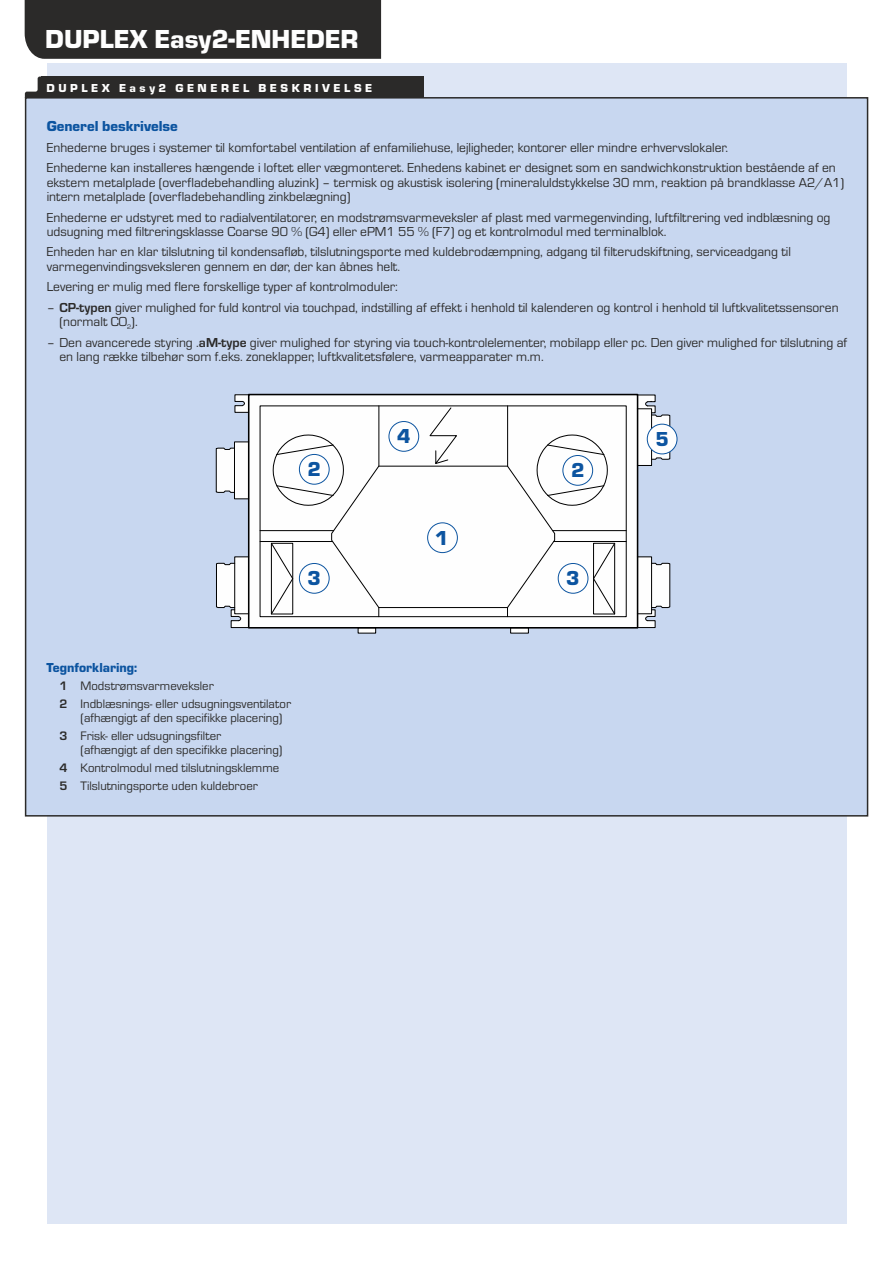
<style>
.page{position:relative;width:893px;height:1263px;background:#fff}
.page>*{position:absolute;margin:0;border:0;box-sizing:border-box;transform-origin:0 0}
.t1{font:27px "Eurostile TEE Blac";color:#fefefe}
.t2{font:21px "Eurostile TEE Blac";color:#0c54a0}
.t3{font:15px "Eurostile TEE Blac";color:#0c54a0}
.t4{font:13.5px/14.5px "Eurostile TEE";color:#2b2a29}
.t5{font:13.5px "Eurostile TEE Blac";color:#0c54a0}
.t6{font:12.75px/18px "Eurostile TEE";color:#2b2a29}
.t7{font:12px "Eurostile TEE Blac";letter-spacing:.3em;color:#fefefe}
.s1{font-weight:700}
</style>
<div class="page">
<div style="left:47px;top:63px;width:799px;height:1160px;background:#dee6f5"></div>
<div style="left:24px;top:96px;width:845px;height:721px;background:#c8d7f0"></div>
<svg style="left:25px;top:77px;width:16px;height:21px"></svg>
<div style="left:41px;top:77px;width:383px;height:21px;background:#2b2a29"></div>
<div style="left:25px;top:0;width:356px;height:59px;background:#2b2a29"></div>
<svg style="left:216px;top:395px;width:454px;height:238px;background:#d3dae6"></svg>
<hr style="left:260px;top:541px;width:73px;height:1px;background:#000">
<hr style="left:260px;top:530px;width:74px;height:1px;background:#000">
<svg style="left:216px;top:447px;width:18px;height:46px"></svg>
<div style="left:234px;top:442px;width:15px;height:57px;border:1px solid #000"></div>
<svg style="left:234px;top:394px;width:15px;height:19px"></svg>
<div style="left:234px;top:556px;width:15px;height:58px;border:1px solid #000"></div>
<svg style="left:216px;top:563px;width:33px;height:65px;background:#d5d8dc"></svg>
<div style="left:510px;top:627px;width:19px;height:6px;border:1px solid #000"></div>
<svg style="left:270px;top:394px;width:400px;height:234px;background:#eeeff0"></svg>
<div style="left:427px;top:522px;width:31px;height:31px;background:#fefefe;border:1px solid #0c54a0;border-radius:50%"></div>
<div style="left:299px;top:454px;width:31px;height:31px;background:#fefefe;border:1px solid #0c54a0;border-radius:50%"></div>
<div style="left:299px;top:563px;width:31px;height:31px;background:#fefefe;border:1px solid #0c54a0;border-radius:50%"></div>
<div style="left:647px;top:424px;width:30px;height:30px;background:#fefefe;border:1px solid #0c54a0;border-radius:50%"></div>
<div style="left:389px;top:421px;width:30px;height:31px;background:#fefefe;border:1px solid #0c54a0;border-radius:50%"></div>
<div style="left:562px;top:455px;width:31px;height:31px;background:#fefefe;border:1px solid #0c54a0;border-radius:50%"></div>
<div style="left:558px;top:563px;width:30px;height:31px;background:#fefefe;border:1px solid #0c54a0;border-radius:50%"></div>
<h1 class="t1" style="left:45px;top:30px;width:315px">DUPLEX Easy2-ENHEDER</h1>
<p class="t7" style="left:46px;top:84px;width:327px">DUPLEX Easy2 GENEREL BESKRIVELSE</p>
<p class="t3" style="left:47px;top:121px;width:133px">Generel beskrivelse</p>
<p class="t4" style="left:47px;top:139px;width:791px;line-height:20.4px">Enhederne bruges i systemer til komfortabel ventilation af enfamiliehuse, lejligheder, kontorer eller mindre erhvervslokaler.<br>Enhederne kan installeres hængende i loftet eller vægmonteret. Enhedens kabinet er designet som en sandwichkonstruktion bestående af en</p>
<p class="t4" style="left:47px;top:176px;width:799px">ekstern metalplade (overfladebehandling aluzink) – termisk og akustisk isolering (mineraluldstykkelse 30 mm, reaktion på brandklasse A2/A1) intern metalplade (overfladebehandling zinkbelægning)</p>
<p class="t4" style="left:47px;top:211px;width:785px">Enhederne er udstyret med to radialventilatorer, en modstrømsvarmeveksler af plast med varmegenvinding, luftfiltrering ved indblæsning og udsugning med filtreringsklasse Coarse 90 % (G4) eller ePM1 55 % (F7) og et kontrolmodul med terminalblok.</p>
<p class="t4" style="left:47px;top:246px;width:746px">Enheden har en klar tilslutning til kondensafløb, tilslutningsporte med kuldebrodæmpning, adgang til filterudskiftning, serviceadgang til varmegenvindingsveksleren gennem en dør, der kan åbnes helt.</p>
<p class="t4" style="left:47px;top:281px;width:353px">Levering er mulig med flere forskellige typer af kontrolmoduler:</p>
<p class="t4" style="left:59px;top:301px;width:781px;text-indent:-13px">– <span class="s1">CP-typen</span> giver mulighed for fuld kontrol via touchpad, indstilling af effekt i henhold til kalenderen og kontrol i henhold til luftkvalitetssensoren (normalt CO ).<sub>2</sub></p>
<p class="t4" style="left:59px;top:336px;width:789px;text-indent:-13px">– Den avancerede styring .<span class="s1">aM-type</span> giver mulighed for styring via touch-kontrolelementer, mobilapp eller pc. Den giver mulighed for tilslutning af en lang række tilbehør som f.eks. zoneklapper, luftkvalitetsfølere, varmeapparater m.m.</p>
<h2 class="t2" style="left:308px;top:462px;width:15px">2</h2>
<h2 class="t2" style="left:307px;top:571px;width:15px">3</h2>
<p class="t5" style="left:47px;top:663px;width:92px">Tegnforklaring:</p>
<p class="t6" style="left:60px;top:678px;width:233px"><span class="s1">1</span> Modstrømsvarmeveksler<br><span class="s1">2</span> Indblæsnings- eller udsugningsventilator</p>
<p class="t6" style="left:60px;top:710px;width:224px;text-indent:21px">(afhængigt af den specifikke placering)<br><span class="s1">3</span> Frisk- eller udsugningsfilter</p>
<p class="t6" style="left:60px;top:742px;width:224px;text-indent:21px">(afhængigt af den specifikke placering)<br><span class="s1">4</span> Kontrolmodul med tilslutningsklemme<br><span class="s1">5</span> Tilslutningsporte uden kuldebroer</p>
<h2 class="t2" style="left:397px;top:429px;width:15px">4</h2>
<h2 class="t2" style="left:656px;top:432px;width:15px">5</h2>
<h2 class="t2" style="left:571px;top:463px;width:15px">2</h2>
<h2 class="t2" style="left:435px;top:531px;width:15px">1</h2>
<h2 class="t2" style="left:566px;top:571px;width:15px">3</h2>
</div>
